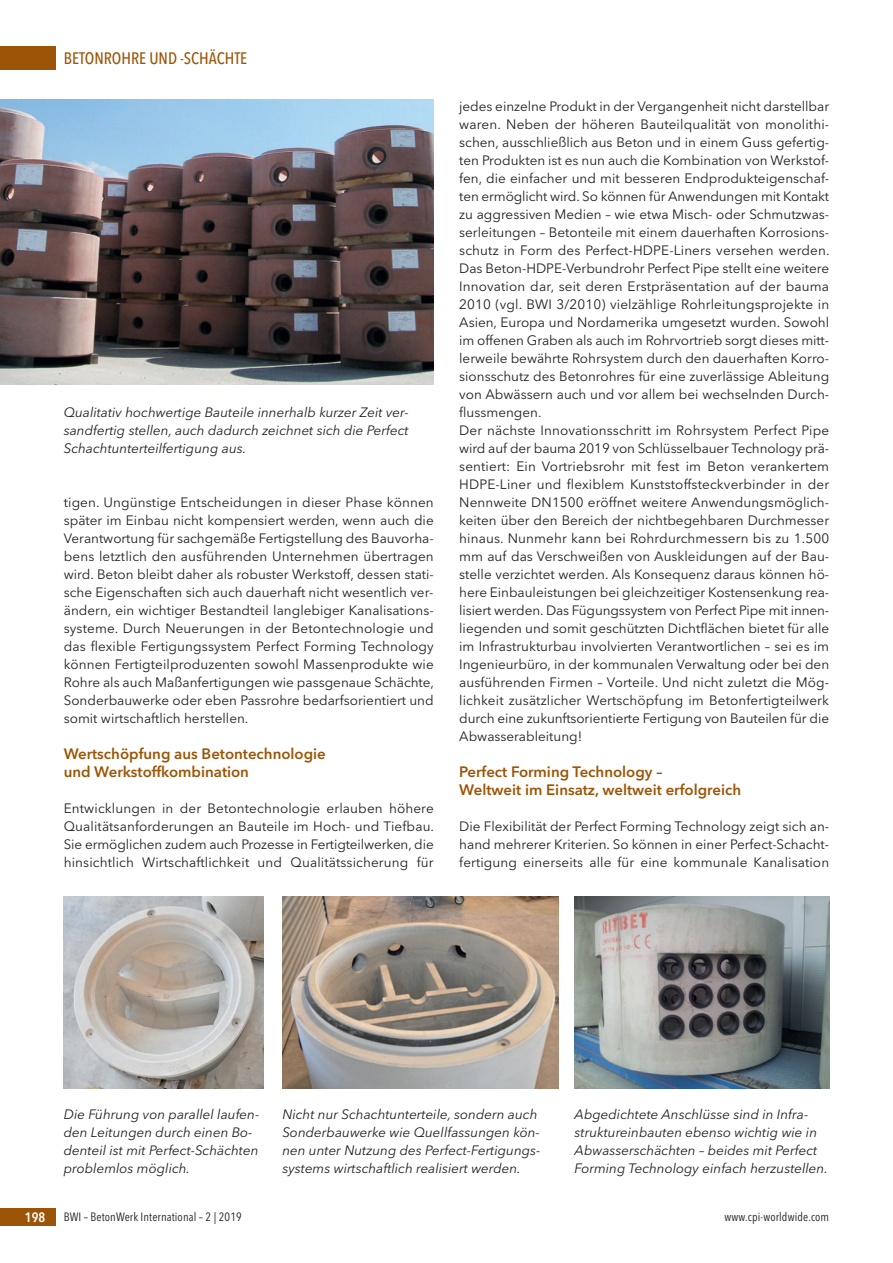
<style>
.page{position:relative;width:893px;height:1263px;background:#fff}
.page>*{position:absolute;margin:0;border:0;box-sizing:border-box;transform-origin:0 0}
.t1{font:500 16.5px "Avenir Next Condensed";color:#9c5506}
.t2{font:600 15px/18px "Avenir Next";color:#9c5506}
.t3{font:13.5px/18px "Avenir Next";color:#231f20;text-align:justify}
.t4{font:italic 13.5px/18px "Avenir Next";color:#231f20}
.t5{font:600 13.5px "Avenir Next Condensed";color:#fff}
.t6{font:12px "Avenir Next Condensed";letter-spacing:.01em;color:#231f20}
</style>
<div class="page">
<div style="left:0;top:47px;width:55px;height:23px;background:#9c5506"></div>
<div style="left:0;top:1208px;width:55px;height:18px;background:#9c5506"></div>
<img style="left:64px;top:897px;width:200px;height:191px">
<img style="left:282px;top:897px;width:276px;height:191px">
<img style="left:574px;top:897px;width:255px;height:191px">
<img style="left:0;top:100px;width:434px;height:285px">
<p class="t1" style="left:64px;top:51px;width:185px">BETONROHRE UND -SCHÄCHTE</p>
<p class="t4" style="left:64px;top:404px;width:347px;text-align:justify">Qualitativ hochwertige Bauteile innerhalb kurzer Zeit ver&shy;sandfertig stellen, auch dadurch zeichnet sich die Perfect Schachtunterteilfertigung aus.</p>
<p class="t3" style="left:64px;top:494px;width:372px">tigen. Ungünstige Entscheidungen in dieser Phase können später im Einbau nicht kompensiert werden, wenn auch die Verantwortung für sachgemäße Fertigstellung des Bauvorha&shy;bens letztlich den ausführenden Unternehmen übertragen wird. Beton bleibt daher als robuster Werkstoff, dessen stati&shy;sche Eigenschaften sich auch dauerhaft nicht wesentlich ver&shy;ändern, ein wichtiger Bestandteil langlebiger Kanalisations&shy;systeme. Durch Neuerungen in der Betontechnologie und das flexible Fertigungssystem Perfect Forming Technology können Fertigteilproduzenten sowohl Massenprodukte wie Rohre als auch Maßanfertigungen wie passgenaue Schächte, Sonderbauwerke oder eben Passrohre bedarfsorientiert und somit wirtschaftlich herstellen.</p>
<p class="t2" style="left:64px;top:746px;width:264px">Wertschöpfung aus Betontechnologie und Werkstoffkombination</p>
<p class="t3" style="left:64px;top:800px;width:372px">Entwicklungen in der Betontechnologie erlauben höhere Qualitätsanforderungen an Bauteile im Hoch- und Tiefbau.<br>Sie ermöglichen zudem auch Prozesse in Fertigteilwerken, die hinsichtlich Wirtschaftlichkeit und Qualitätssicherung für</p>
<p class="t3" style="left:459px;top:98px;width:372px;text-align:left">jedes einzelne Produkt in der Vergangenheit nicht darstellbar waren. Neben der höheren Bauteilqualität von monolithi&shy;schen, ausschließlich aus Beton und in einem Guss gefertig&shy;ten Produkten ist es nun auch die Kombination von Werkstof&shy;fen, die einfacher und mit besseren Endprodukteigenschaf&shy;ten ermöglicht wird. So können für Anwendungen mit Kontakt zu aggressiven Medien – wie etwa Misch- oder Schmutzwas&shy;serleitungen – Betonteile mit einem dauerhaften Korrosions&shy;schutz in Form des Perfect-HDPE-Liners versehen werden.<br>Das Beton-HDPE-Verbundrohr Perfect Pipe stellt eine weitere Innovation dar, seit deren Erstpräsentation auf der bauma 2010 (vgl. BWI 3/2010) vielzählige Rohrleitungsprojekte in Asien, Europa und Nordamerika umgesetzt wurden. Sowohl im offenen Graben als auch im Rohrvortrieb sorgt dieses mitt&shy;lerweile bewährte Rohrsystem durch den dauerhaften Korro&shy;sionsschutz des Betonrohres für eine zuverlässige Ableitung von Abwässern auch und vor allem bei wechselnden Durch&shy;flussmengen.<br>Der nächste Innovationsschritt im Rohrsystem Perfect Pipe wird auf der bauma 2019 von Schlüsselbauer Technology prä&shy;sentiert: Ein Vortriebsrohr mit fest im Beton verankertem HDPE-Liner und flexiblem Kunststoffsteckverbinder in der Nennweite DN1500 eröffnet weitere Anwendungsmöglich&shy;keiten über den Bereich der nichtbegehbaren Durchmesser hinaus. Nunmehr kann bei Rohrdurchmessern bis zu 1.500 mm auf das Verschweißen von Auskleidungen auf der Bau&shy;stelle verzichtet werden. Als Konsequenz daraus können hö&shy;here Einbauleistungen bei gleichzeitiger Kostensenkung rea&shy;lisiert werden. Das Fügungssystem von Perfect Pipe mit innen&shy;liegenden und somit geschützten Dichtflächen bietet für alle im Infrastrukturbau involvierten Verantwortlichen – sei es im Ingenieurbüro, in der kommunalen Verwaltung oder bei den ausführenden Firmen – Vorteile. Und nicht zuletzt die Mög&shy;lichkeit zusätzlicher Wertschöpfung im Betonfertigteilwerk durch eine zukunftsorientierte Fertigung von Bauteilen für die Abwasserableitung!</p>
<p class="t2" style="left:459px;top:764px;width:283px">Perfect Forming Technology –<br>Weltweit im Einsatz, weltweit erfolgreich</p>
<p class="t3" style="left:459px;top:818px;width:371px">Die Flexibilität der Perfect Forming Technology zeigt sich an&shy;hand mehrerer Kriterien. So können in einer Perfect-Schacht&shy;fertigung einerseits alle für eine kommunale Kanalisation</p>
<p class="t4" style="left:64px;top:1106px;width:197px">Die Führung von parallel laufen&shy;den Leitungen durch einen Bo&shy;denteil ist mit Perfect-Schächten problemlos möglich.</p>
<p class="t4" style="left:282px;top:1106px;width:260px">Nicht nur Schachtunterteile, sondern auch Sonderbauwerke wie Quellfassungen kön&shy;nen unter Nutzung des Perfect-Fertigungs&shy;systems wirtschaftlich realisiert werden.</p>
<p class="t4" style="left:575px;top:1106px;width:255px">Abgedichtete Anschlüsse sind in Infra&shy;struktureinbauten ebenso wichtig wie in Abwasserschächten – beides mit Perfect Forming Technology einfach herzustellen.</p>
<p class="t5" style="left:25px;top:1209px;width:22px">198</p>
<p class="t6" style="left:64px;top:1211px;width:179px">BWI – BetonWerk International – 2 | 2019</p>
<p class="t6" style="left:725px;top:1211px;width:106px">www.cpi-worldwide.com</p>
</div>
